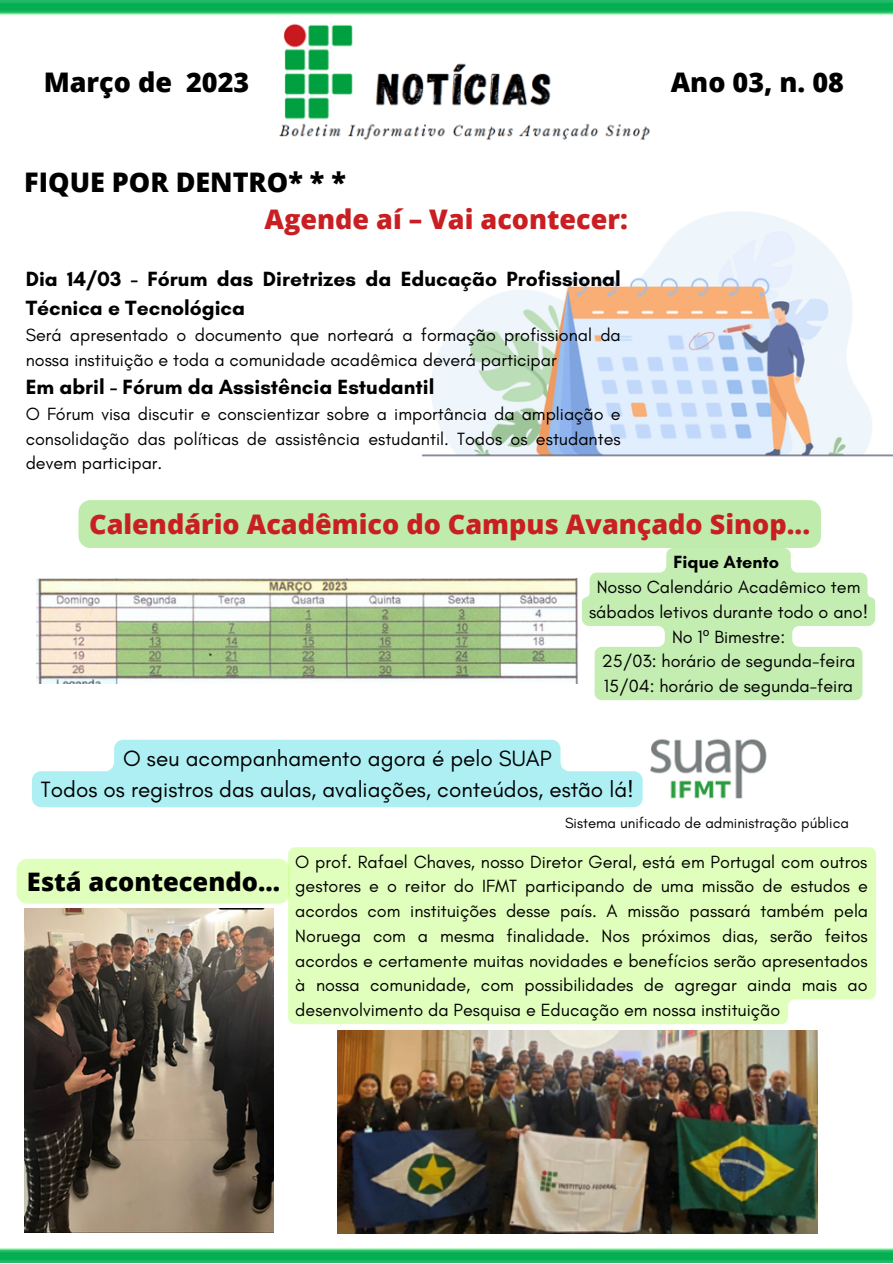
<style>
.page{position:relative;width:893px;height:1264px;background:#fff}
.page>*{position:absolute;margin:0;border:0;box-sizing:border-box;transform-origin:0 0}
.t1{font:800 27px "Open Sans";color:#c91f22}
.t2{font:800 27px "Open Sans";color:#000}
.t3{font:800 25.5px "Open Sans";color:#000}
.t4{font:22.5px/31.5px "Glacial Indifference";color:#000;text-align:center}
.t5{font:700 21px/29.2px "Glacial Indifference";color:#000}
.t6{font:18px/24.8px "Glacial Indifference";color:#000;text-align:justify}
.t7{font:700 18px "Glacial Indifference";color:#000}
.t8{font:15px "Glacial Indifference";color:#000}
.s1{font-family:"Noto Sans"}
</style>
<div class="page">
<img style="left:0;top:0;width:892px;height:1262px">
<img style="left:250px;top:18px;width:421px;height:129px">
<img style="left:392px;top:200px;width:500px;height:261px">
<img style="left:36px;top:578px;width:542px;height:106px">
<img style="left:595px;top:725px;width:223px;height:96px">
<img style="left:24px;top:908px;width:250px;height:324px">
<img style="left:337px;top:1030px;width:480px;height:202px">
<div style="left:78px;top:500px;width:743px;height:48px;background:#bfecac;border-radius:12px"></div>
<svg style="left:582px;top:548px;width:293px;height:152px"></svg>
<svg style="left:32px;top:739px;width:610px;height:68px;background:#b8f1f3"></svg>
<div style="left:16px;top:858px;width:272px;height:45px;background:#e1ffbc"></div>
<div style="left:288px;top:847px;width:588px;height:177px;background:#e1ffbc"></div>
<h1 class="t2" style="left:44px;top:63px;width:207px">Março de 2023</h1>
<h1 class="t2" style="left:670px;top:63px;width:175px">Ano 03, n. 08</h1>
<h1 class="t2" style="left:24px;top:163px;width:323px">FIQUE POR DENTRO* * *</h1>
<h1 class="t1" style="left:264px;top:200px;width:365px">Agende aí – Vai acontecer:</h1>
<p class="t5" style="left:26px;top:264px;width:596px">Dia 14/03 - Fórum das Diretrizes da Educação Profissional<br>Técnica e Tecnológica</p>
<p class="t6" style="left:26px;top:322px;width:596px">Será apresentado o documento que norteará a formação profissional da nossa instituição e toda a comunidade acadêmica deverá participar</p>
<p class="t5" style="left:26px;top:372px;width:410px">Em abril - Fórum da Assistência Estudantil</p>
<p class="t6" style="left:26px;top:401px;width:596px">O Fórum visa discutir e conscientizar sobre a importância da ampliação e consolidação das políticas de assistência estudantil. Todos os estudantes devem participar.</p>
<h1 class="t1" style="left:89px;top:505px;width:722px">Calendário Acadêmico do Campus Avançado Sinop...</h1>
<p class="t7" style="left:673px;top:551px;width:107px">Fique Atento</p>
<p class="t6" style="left:589px;top:574px;width:280px;text-align:center">Nosso Calendário Acadêmico tem sábados letivos durante todo o ano!<br>No 1<span class="s1">º</span> Bimestre:<br>25/03: horário de segunda-feira<br>15/04: horário de segunda-feira</p>
<p class="t4" style="left:41px;top:742px;width:594px">O seu acompanhamento agora é pelo SUAP<br>Todos os registros das aulas, avaliações, conteúdos, estão lá!</p>
<h2 class="t3" style="left:27px;top:863px;width:255px">Está acontecendo...</h2>
<p class="t8" style="left:565px;top:814px;width:285px">Sistema unificado de administração pública</p>
<p class="t6" style="left:295px;top:849px;width:574px">O prof. Rafael Chaves, nosso Diretor Geral, está em Portugal com outros gestores e o reitor do IFMT participando de uma missão de estudos e acordos com instituições desse país. A missão passará também pela Noruega com a mesma finalidade. Nos próximos dias, serão feitos acordos e certamente muitas novidades e benefícios serão apresentados à nossa comunidade, com possibilidades de agregar ainda mais ao desenvolvimento da Pesquisa e Educação em nossa instituição</p>
</div>
